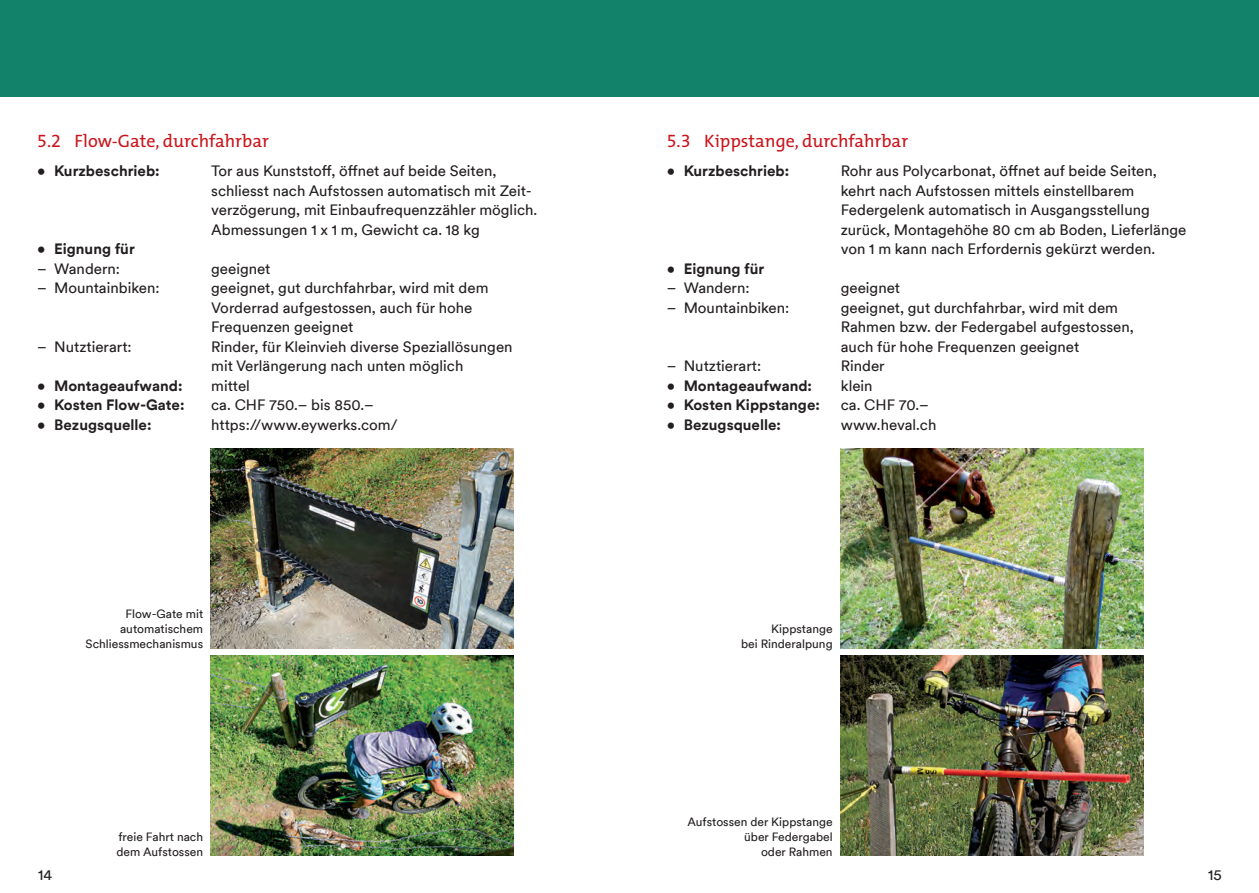
<style>
.page{position:relative;width:1259px;height:893px;background:#fff}
.page>*{position:absolute;margin:0;border:0;box-sizing:border-box;transform-origin:0 0}
.t1{font:18px "The Mix";color:#ca141c}
.t2{font:15px/19.5px "Circulargraubuenden TT";color:#231f20}
.t3{font:700 15px "Circulargraubuenden TT";color:#231f20}
.t4{font:12px/15px "Circulargraubuenden TT";color:#231f20;text-align:right}
.s1{font-family:"The Mix Expert"}
.s2{font-weight:400}
</style>
<div class="page">
<div style="left:0;top:0;width:1259px;height:96px;background:#12826b"></div>
<img style="left:840px;top:448px;width:303px;height:200px">
<img style="left:840px;top:656px;width:303px;height:200px">
<img style="left:211px;top:448px;width:303px;height:200px">
<img style="left:211px;top:656px;width:303px;height:200px">
<p class="t1" style="left:37px;top:126px;width:233px"><span class="s1">5.2</span> Flow-Gate, durchfahrbar</p>
<p class="t3" style="left:37px;top:161px;width:124px"><span class="s2">•</span> Kurzbeschrieb:</p>
<p class="t2" style="left:211px;top:161px;width:327px">Tor aus Kunststoff, öffnet auf beide Seiten, schliesst nach Aufstossen automatisch mit Zeit&shy;verzögerung, mit Einbaufrequenzzähler möglich.<br>Abmessungen 1 x 1 m, Gewicht ca. 18 kg</p>
<p class="t3" style="left:37px;top:239px;width:99px"><span class="s2">•</span> Eignung für</p>
<p class="t2" style="left:37px;top:258px;width:84px">– Wandern:</p>
<p class="t2" style="left:211px;top:258px;width:61px">geeignet</p>
<p class="t2" style="left:37px;top:278px;width:124px">– Mountainbiken:</p>
<p class="t2" style="left:211px;top:278px;width:279px">geeignet, gut durchfahrbar, wird mit dem<br>Vorderrad aufgestossen, auch für hohe<br>Frequenzen geeignet</p>
<p class="t2" style="left:37px;top:336px;width:96px">– Nutztierart:</p>
<p class="t2" style="left:211px;top:336px;width:303px">Rinder, für Kleinvieh diverse Speziallösungen mit Verlängerung nach unten möglich</p>
<p class="t3" style="left:37px;top:375px;width:147px"><span class="s2">•</span> Montageaufwand:</p>
<p class="t2" style="left:211px;top:375px;width:40px">mittel</p>
<p class="t3" style="left:37px;top:395px;width:149px"><span class="s2">•</span> Kosten Flow-Gate:</p>
<p class="t2" style="left:211px;top:395px;width:164px">ca. CHF 750.– bis 850.–</p>
<p class="t3" style="left:37px;top:414px;width:116px"><span class="s2">•</span> Bezugsquelle:</p>
<p class="t2" style="left:211px;top:414px;width:188px">https://www.eywerks.com/</p>
<p class="t4" style="left:86px;top:606px;width:119px">Flow-Gate mit automatischem<br>Schliessmechanismus</p>
<p class="t4" style="left:117px;top:828px;width:88px;text-align:left">freie Fahrt nach dem Aufstossen</p>
<p class="t1" style="left:666px;top:126px;width:243px"><span class="s1">5.3</span> Kippstange, durchfahrbar</p>
<p class="t3" style="left:666px;top:161px;width:124px"><span class="s2">•</span> Kurzbeschrieb:</p>
<p class="t2" style="left:840px;top:161px;width:347px">Rohr aus Polycarbonat, öffnet auf beide Seiten, kehrt nach Aufstossen mittels einstellbarem Federgelenk automatisch in Ausgangsstellung zurück, Montagehöhe 80 cm ab Boden, Lieferlänge von 1 m kann nach Erfordernis gekürzt werden.</p>
<p class="t3" style="left:666px;top:258px;width:99px"><span class="s2">•</span> Eignung für</p>
<p class="t2" style="left:666px;top:278px;width:84px">– Wandern:</p>
<p class="t2" style="left:840px;top:278px;width:61px">geeignet</p>
<p class="t2" style="left:666px;top:297px;width:124px">– Mountainbiken:</p>
<p class="t2" style="left:840px;top:297px;width:295px">geeignet, gut durchfahrbar, wird mit dem<br>Rahmen bzw. der Federgabel aufgestossen, auch für hohe Frequenzen geeignet</p>
<p class="t2" style="left:666px;top:356px;width:96px">– Nutztierart:</p>
<p class="t2" style="left:840px;top:356px;width:45px">Rinder</p>
<p class="t3" style="left:666px;top:375px;width:147px"><span class="s2">•</span> Montageaufwand:</p>
<p class="t2" style="left:840px;top:375px;width:33px">klein</p>
<p class="t3" style="left:666px;top:395px;width:155px"><span class="s2">•</span> Kosten Kippstange:</p>
<p class="t2" style="left:840px;top:395px;width:90px">ca. CHF 70.–</p>
<p class="t3" style="left:666px;top:414px;width:116px"><span class="s2">•</span> Bezugsquelle:</p>
<p class="t2" style="left:840px;top:414px;width:97px">www.heval.ch</p>
<p class="t4" style="left:741px;top:621px;width:93px">Kippstange<br>bei Rinderalpung</p>
<p class="t4" style="left:687px;top:813px;width:147px">Aufstossen der Kippstange über Federgabel<br>oder Rahmen</p>
<p class="t2" style="left:38px;top:864px;width:16px">14</p>
<p class="t2" style="left:1208px;top:864px;width:15px">15</p>
</div>
